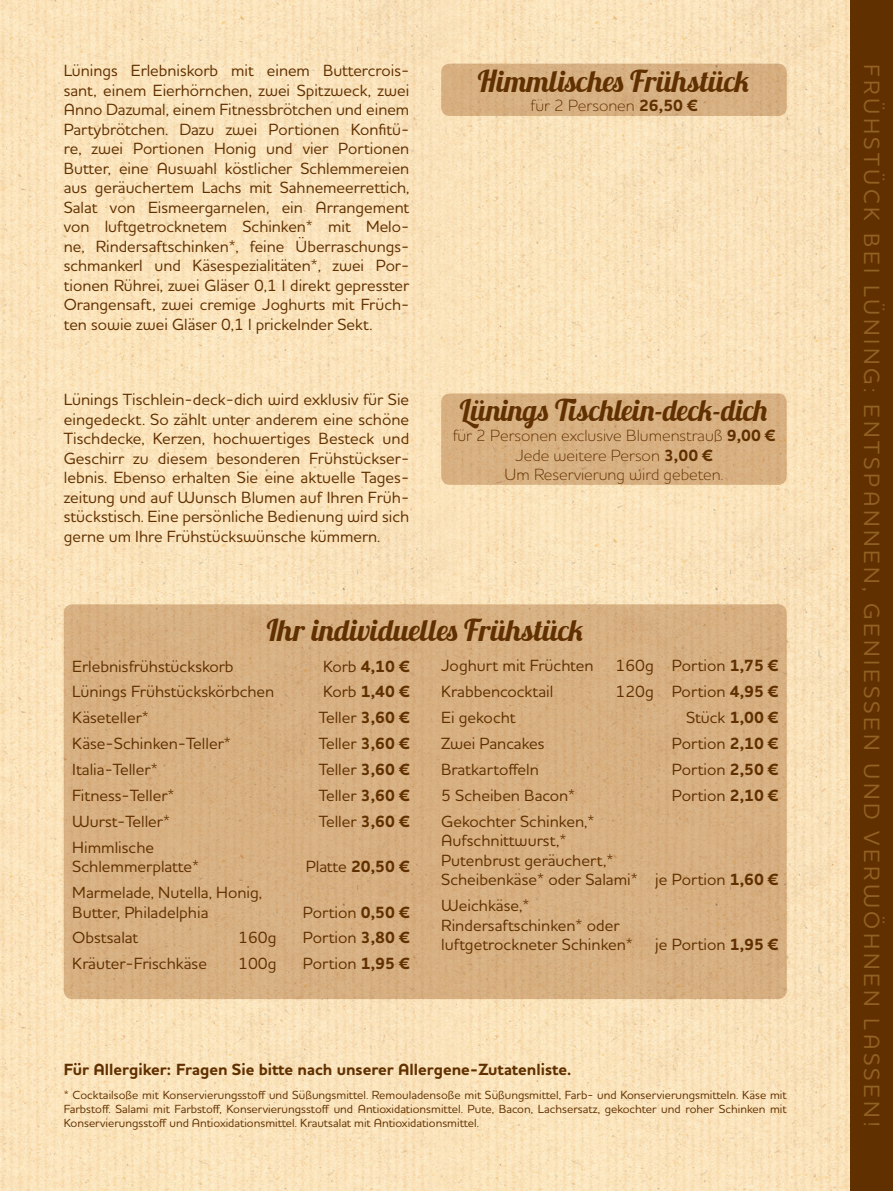
<style>
.page{position:relative;width:893px;height:1191px;background:#fff}
.page>*{position:absolute;margin:0;border:0;box-sizing:border-box;transform-origin:0 0}
.t1{font:30px "Lobster 1.3";color:#603000}
.t2{font:500 22.5px "Houschka Pro";letter-spacing:.155em;color:#916024}
.t3{font:500 16.5px/19.5px "Houschka Pro";color:#603000}
.t4{font:300 16.5px/19.5px "Houschka Pro";color:#603000;text-align:center}
.t5{font:700 16.5px "Houschka Pro";color:#603000}
.t6{font:500 12px/14.2px "Houschka Pro";color:#603000;text-align:justify}
.s1{font-weight:700}
.s2{font-weight:500}
</style>
<div class="page">
<img style="left:0;top:0;width:850px;height:1191px">
<div style="left:850px;top:0;width:43px;height:1191px;background:#603000"></div>
<div style="left:441px;top:393px;width:346px;height:92px;background:#d8b181;border-radius:9px"></div>
<div style="left:441px;top:64px;width:346px;height:52px;background:#d7b081;border-radius:9px"></div>
<div style="left:64px;top:604px;width:723px;height:395px;background:#d7b081;border-radius:9px"></div>
<p class="t3" style="left:64px;top:61px;width:347px;text-align:justify">Lünings Erlebniskorb mit einem Buttercrois&shy;sant, einem Eierhörnchen, zwei Spitzweck, zwei Anno Dazumal, einem Fitnessbrötchen und einem Partybrötchen. Dazu zwei Portionen Konfitü&shy;re, zwei Portionen Honig und vier Portionen Butter, eine Auswahl köstlicher Schlemmereien aus geräuchertem Lachs mit Sahnemeerrettich, Salat von Eismeergarnelen, ein Arrangement von luftgetrocknetem Schinken* mit Melo&shy;ne, Rindersaftschinken*, feine Überraschungs&shy;schmankerl und Käsespezialitäten*, zwei Por&shy;tionen Rührei, zwei Gläser 0,1 l direkt gepresster Orangensaft, zwei cremige Joghurts mit Früch&shy;ten sowie zwei Gläser 0,1 l prickelnder Sekt.</p>
<p class="t3" style="left:64px;top:389px;width:347px;text-align:justify">Lünings Tischlein-deck-dich wird exklusiv für Sie eingedeckt. So zählt unter anderem eine schöne Tischdecke, Kerzen, hochwertiges Besteck und Geschirr zu diesem besonderen Frühstückser&shy;lebnis. Ebenso erhalten Sie eine aktuelle Tages&shy;zeitung und auf Wunsch Blumen auf Ihren Früh&shy;stückstisch. Eine persönliche Bedienung wird sich gerne um Ihre Frühstückswünsche kümmern.</p>
<h1 class="t1" style="left:478px;top:62px;width:273px">Himmlisches Frühstück</h1>
<p class="t4" style="left:531px;top:95px;width:168px">für 2 Personen <span class="s1">26,50 €</span></p>
<h1 class="t1" style="left:460px;top:391px;width:310px">Lünings Tischlein-deck-dich</h1>
<p class="t4" style="left:453px;top:425px;width:324px">für 2 Personen exclusive Blumenstrauß <span class="s1">9,00 €<br></span>Jede weitere Person <span class="s1">3,00 €<br></span>Um Reservierung wird gebeten.</p>
<h1 class="t1" style="left:267px;top:611px;width:319px">Ihr individuelles Frühstück</h1>
<p class="t3" style="left:72px;top:656px;width:163px">Erlebnisfrühstückskorb</p>
<p class="t5" style="left:323px;top:655px;width:88px"><span class="s2">Korb</span> 4,10 €</p>
<p class="t3" style="left:72px;top:681px;width:204px">Lünings Frühstückskörbchen</p>
<p class="t5" style="left:323px;top:681px;width:88px"><span class="s2">Korb</span> 1,40 €</p>
<p class="t3" style="left:72px;top:707px;width:78px">Käseteller*</p>
<p class="t3" style="left:319px;top:707px;width:92px">Teller <span class="s1">3,60 €</span></p>
<p class="t3" style="left:72px;top:733px;width:160px">Käse-Schinken-Teller*</p>
<p class="t3" style="left:319px;top:733px;width:92px">Teller <span class="s1">3,60 €</span></p>
<p class="t3" style="left:72px;top:759px;width:87px">Italia-Teller*</p>
<p class="t3" style="left:319px;top:759px;width:92px">Teller <span class="s1">3,60 €</span></p>
<p class="t3" style="left:72px;top:785px;width:104px">Fitness-Teller*</p>
<p class="t3" style="left:319px;top:785px;width:92px">Teller <span class="s1">3,60 €</span></p>
<p class="t3" style="left:72px;top:811px;width:99px">Wurst-Teller*</p>
<p class="t3" style="left:319px;top:811px;width:92px">Teller <span class="s1">3,60 €</span></p>
<p class="t3" style="left:72px;top:837px;width:128px">Himmlische<br>Schlemmerplatte*</p>
<p class="t3" style="left:306px;top:856px;width:105px">Platte <span class="s1">20,50 €</span></p>
<p class="t3" style="left:72px;top:882px;width:191px">Marmelade, Nutella, Honig,<br>Butter, Philadelphia</p>
<p class="t3" style="left:303px;top:901px;width:108px">Portion <span class="s1">0,50 €</span></p>
<p class="t3" style="left:72px;top:927px;width:68px">Obstsalat</p>
<p class="t3" style="left:238px;top:927px;width:40px">160g</p>
<p class="t3" style="left:303px;top:927px;width:108px">Portion <span class="s1">3,80 €</span></p>
<p class="t3" style="left:72px;top:953px;width:136px">Kräuter-Frischkäse</p>
<p class="t3" style="left:238px;top:953px;width:40px">100g</p>
<p class="t3" style="left:303px;top:953px;width:108px">Portion <span class="s1">1,95 €</span></p>
<p class="t3" style="left:441px;top:655px;width:154px">Joghurt mit Früchten</p>
<p class="t3" style="left:615px;top:655px;width:164px">160g Portion <span class="s1">1,75 €</span></p>
<p class="t3" style="left:441px;top:681px;width:114px">Krabbencocktail</p>
<p class="t3" style="left:615px;top:681px;width:164px">120g Portion <span class="s1">4,95 €</span></p>
<p class="t3" style="left:441px;top:707px;width:76px">Ei gekocht</p>
<p class="t3" style="left:686px;top:707px;width:94px">Stück <span class="s1">1,00 €</span></p>
<p class="t3" style="left:441px;top:733px;width:105px">Zwei Pancakes</p>
<p class="t3" style="left:672px;top:733px;width:108px">Portion <span class="s1">2,10 €</span></p>
<p class="t3" style="left:441px;top:759px;width:99px">Bratkartoffeln</p>
<p class="t3" style="left:672px;top:759px;width:108px">Portion <span class="s1">2,50 €</span></p>
<p class="t3" style="left:441px;top:785px;width:136px">5 Scheiben Bacon*</p>
<p class="t3" style="left:672px;top:785px;width:108px">Portion <span class="s1">2,10 €</span></p>
<p class="t3" style="left:441px;top:811px;width:338px">Gekochter Schinken,*<br>Aufschnittwurst,*<br>Putenbrust geräuchert,*<br>Scheibenkäse* oder Salami* je Portion <span class="s1">1,60 €</span></p>
<p class="t3" style="left:441px;top:895px;width:193px">Weichkäse,*<br>Rindersaftschinken* oder luftgetrockneter Schinken*</p>
<p class="t3" style="left:655px;top:934px;width:124px">je Portion <span class="s1">1,95 €</span></p>
<p class="t5" style="left:64px;top:1058px;width:509px">Für Allergiker: Fragen Sie bitte nach unserer Allergene-Zutatenliste.</p>
<p class="t6" style="left:64px;top:1087px;width:724px">* Cocktailsoße mit Konservierungsstoff und Süßungsmittel. Remouladensoße mit Süßungsmittel, Farb- und Konservierungsmitteln. Käse mit Farbstoff. Salami mit Farbstoff, Konservierungsstoff und Antioxidationsmittel. Pute, Bacon, Lachsersatz, gekochter und roher Schinken mit Konservierungsstoff und Antioxidationsmittel. Krautsalat mit Antioxidationsmittel.</p>
<h2 class="t2" style="left:886px;top:64px;width:1064px;rotate:90deg">FRÜHSTÜCK BEI LÜNING: ENTSPANNEN, GENIESSEN UND VERWÖHNEN LASSEN!</h2>
</div>
